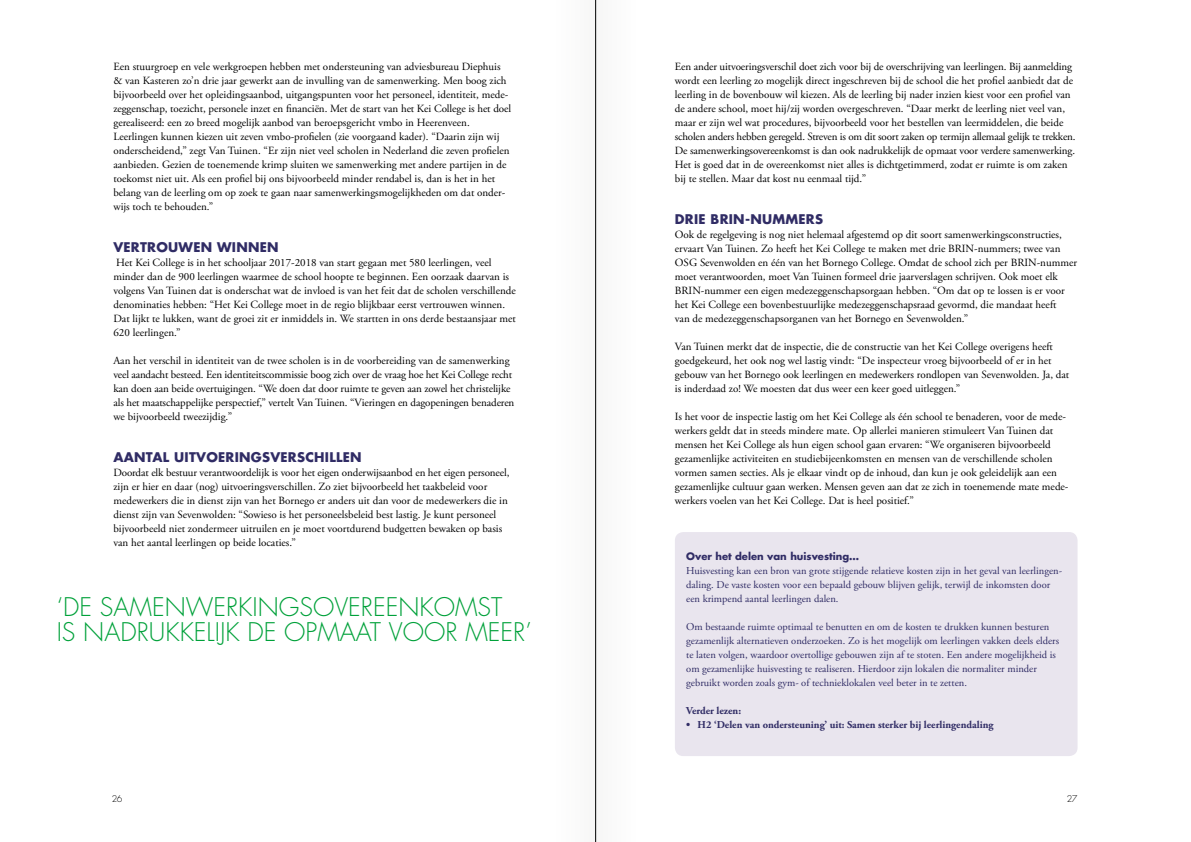
<style>
.page{position:relative;width:1191px;height:842px;background:#fff}
.page>*{position:absolute;margin:0;border:0;box-sizing:border-box;transform-origin:0 0}
.t1{font:300 25px/25px "Futura Std";color:#00a13a}
.t2{font:700 13px "Futura Std";letter-spacing:.02em;color:#302c65}
.t3{font:11px/14px "Adobe Garamond Pro";color:#000}
.t4{font:10.5px/14px "Adobe Garamond Pro";color:#302c65}
.t5{font:700 10.5px "Adobe Garamond Pro";color:#302c65}
.t6{font:700 10px "Futura Std";color:#302c65}
.t7{font:300 9px "Futura Std";color:#000}
</style>
<div class="page">
<div style="left:675px;top:532px;width:402px;height:224px;background:#e9e5ee;border-radius:9px"></div>
<div style="left:553px;top:0;width:42px;height:842px;background:#fcfcfb"></div>
<div style="left:595px;top:0;width:43px;height:842px;background:#fafafa"></div>
<hr style="left:595px;top:0;width:1px;height:842px;background:#000">
<p class="t3" style="left:113px;top:60px;width:399px">Een stuurgroep en vele werkgroepen hebben met ondersteuning van adviesbureau Diephuis &amp; van Kasteren zo’n drie jaar gewerkt aan de invulling van de samenwerking. Men boog zich bijvoorbeeld over het opleidingsaanbod, uitgangspunten voor het personeel, identiteit, mede&shy;zeggenschap, toezicht, personele inzet en financiën. Met de start van het Kei College is het doel gerealiseerd: een zo breed mogelijk aanbod van beroepsgericht vmbo in Heerenveen.<br>Leerlingen kunnen kiezen uit zeven vmbo-profielen (zie voorgaand kader). “Daarin zijn wij onderscheidend,” zegt Van Tuinen. “Er zijn niet veel scholen in Nederland die zeven profielen aanbieden. Gezien de toenemende krimp sluiten we samenwerking met andere partijen in de toekomst niet uit. Als een profiel bij ons bijvoorbeeld minder rendabel is, dan is het in het belang van de leerling om op zoek te gaan naar samenwerkingsmogelijkheden om dat onder&shy;wijs toch te behouden.”</p>
<p class="t2" style="left:113px;top:238px;width:167px">VERTROUWEN WINNEN</p>
<p class="t3" style="left:113px;top:256px;width:404px">Het Kei College is in het schooljaar 2017-2018 van start gegaan met 580 leerlingen, veel minder dan de 900 leerlingen waarmee de school hoopte te beginnen. Een oorzaak daarvan is volgens Van Tuinen dat is onderschat wat de invloed is van het feit dat de scholen verschillende denominaties hebben: “Het Kei College moet in de regio blijkbaar eerst vertrouwen winnen.<br>Dat lijkt te lukken, want de groei zit er inmiddels in. We startten in ons derde bestaansjaar met 620 leerlingen.”</p>
<p class="t3" style="left:113px;top:354px;width:402px">Aan het verschil in identiteit van de twee scholen is in de voorbereiding van de samenwerking veel aandacht besteed. Een identiteitscommissie boog zich over de vraag hoe het Kei College recht kan doen aan beide overtuigingen. “We doen dat door ruimte te geven aan zowel het christelijke als het maatschappelijke perspectief,” vertelt Van Tuinen. “Vieringen en dagopeningen benaderen we bijvoorbeeld tweezijdig.”</p>
<p class="t2" style="left:113px;top:448px;width:250px">AANTAL UITVOERINGSVERSCHILLEN</p>
<p class="t3" style="left:113px;top:466px;width:397px">Doordat elk bestuur verantwoordelijk is voor het eigen onderwijsaanbod en het eigen personeel, zijn er hier en daar (nog) uitvoeringsverschillen. Zo ziet bijvoorbeeld het taakbeleid voor medewerkers die in dienst zijn van het Bornego er anders uit dan voor de medewerkers die in dienst zijn van Sevenwolden: “Sowieso is het personeelsbeleid best lastig. Je kunt personeel bijvoorbeeld niet zondermeer uitruilen en je moet voortdurend budgetten bewaken op basis van het aantal leerlingen op beide locaties.”</p>
<h1 class="t1" style="left:57px;top:595px;width:476px">‘DE SAMENWERKINGSOVEREENKOMST<br>IS NADRUKKELIJK DE OPMAAT VOOR MEER’</h1>
<p class="t7" style="left:112px;top:793px;width:12px">26</p>
<p class="t3" style="left:675px;top:60px;width:402px">Een ander uitvoeringsverschil doet zich voor bij de overschrijving van leerlingen. Bij aanmelding wordt een leerling zo mogelijk direct ingeschreven bij de school die het profiel aanbiedt dat de leerling in de bovenbouw wil kiezen. Als de leerling bij nader inzien kiest voor een profiel van de andere school, moet hij/zij worden overgeschreven. “Daar merkt de leerling niet veel van, maar er zijn wel wat procedures, bijvoorbeeld voor het bestellen van leermiddelen, die beide scholen anders hebben geregeld. Streven is om dit soort zaken op termijn allemaal gelijk te trekken.<br>De samenwerkingsovereenkomst is dan ook nadrukkelijk de opmaat voor verdere samenwerking.<br>Het is goed dat in de overeenkomst niet alles is dichtgetimmerd, zodat er ruimte is om zaken bij te stellen. Maar dat kost nu eenmaal tijd.”</p>
<p class="t2" style="left:675px;top:210px;width:150px">DRIE BRIN-NUMMERS</p>
<p class="t3" style="left:675px;top:228px;width:404px">Ook de regelgeving is nog niet helemaal afgestemd op dit soort samenwerkingsconstructies, ervaart Van Tuinen. Zo heeft het Kei College te maken met drie BRIN-nummers; twee van OSG Sevenwolden en één van het Bornego College. Omdat de school zich per BRIN-nummer moet verantwoorden, moet Van Tuinen formeel drie jaarverslagen schrijven. Ook moet elk BRIN-nummer een eigen medezeggenschapsorgaan hebben. “Om dat op te lossen is er voor het Kei College een bovenbestuurlijke medezeggenschapsraad gevormd, die mandaat heeft<br>van de medezeggenschapsorganen van het Bornego en Sevenwolden.”</p>
<p class="t3" style="left:675px;top:340px;width:396px">Van Tuinen merkt dat de inspectie, die de constructie van het Kei College overigens heeft goedgekeurd, het ook nog wel lastig vindt: “De inspecteur vroeg bijvoorbeeld of er in het gebouw van het Bornego ook leerlingen en medewerkers rondlopen van Sevenwolden. Ja, dat is inderdaad zo! We moesten dat dus weer een keer goed uitleggen.”</p>
<p class="t3" style="left:675px;top:410px;width:395px">Is het voor de inspectie lastig om het Kei College als één school te benaderen, voor de mede&shy;werkers geldt dat in steeds mindere mate. Op allerlei manieren stimuleert Van Tuinen dat mensen het Kei College als hun eigen school gaan ervaren: “We organiseren bijvoorbeeld gezamenlijke activiteiten en studiebijeenkomsten en mensen van de verschillende scholen vormen samen secties. Als je elkaar vindt op de inhoud, dan kun je ook geleidelijk aan een gezamenlijke cultuur gaan werken. Mensen geven aan dat ze zich in toenemende mate mede&shy;werkers voelen van het Kei College. Dat is heel positief.”</p>
<p class="t6" style="left:686px;top:550px;width:174px">Over het delen van huisvesting…</p>
<p class="t4" style="left:686px;top:564px;width:377px">Huisvesting kan een bron van grote stijgende relatieve kosten zijn in het geval van leerlingen&shy;daling. De vaste kosten voor een bepaald gebouw blijven gelijk, terwijl de inkomsten door een krimpend aantal leerlingen dalen.</p>
<p class="t4" style="left:686px;top:620px;width:374px">Om bestaande ruimte optimaal te benutten en om de kosten te drukken kunnen besturen gezamenlijk alternatieven onderzoeken. Zo is het mogelijk om leerlingen vakken deels elders te laten volgen, waardoor overtollige gebouwen zijn af te stoten. Een andere mogelijkheid is om gezamenlijke huisvesting te realiseren. Hierdoor zijn lokalen die normaliter minder gebruikt worden zoals gym- of technieklokalen veel beter in te zetten.</p>
<p class="t5" style="left:686px;top:705px;width:56px">Verder lezen:</p>
<p class="t5" style="left:686px;top:719px;width:309px">• H2 ‘Delen van ondersteuning’ uit: Samen sterker bij leerlingendaling</p>
<p class="t7" style="left:1066px;top:793px;width:12px">27</p>
</div>
